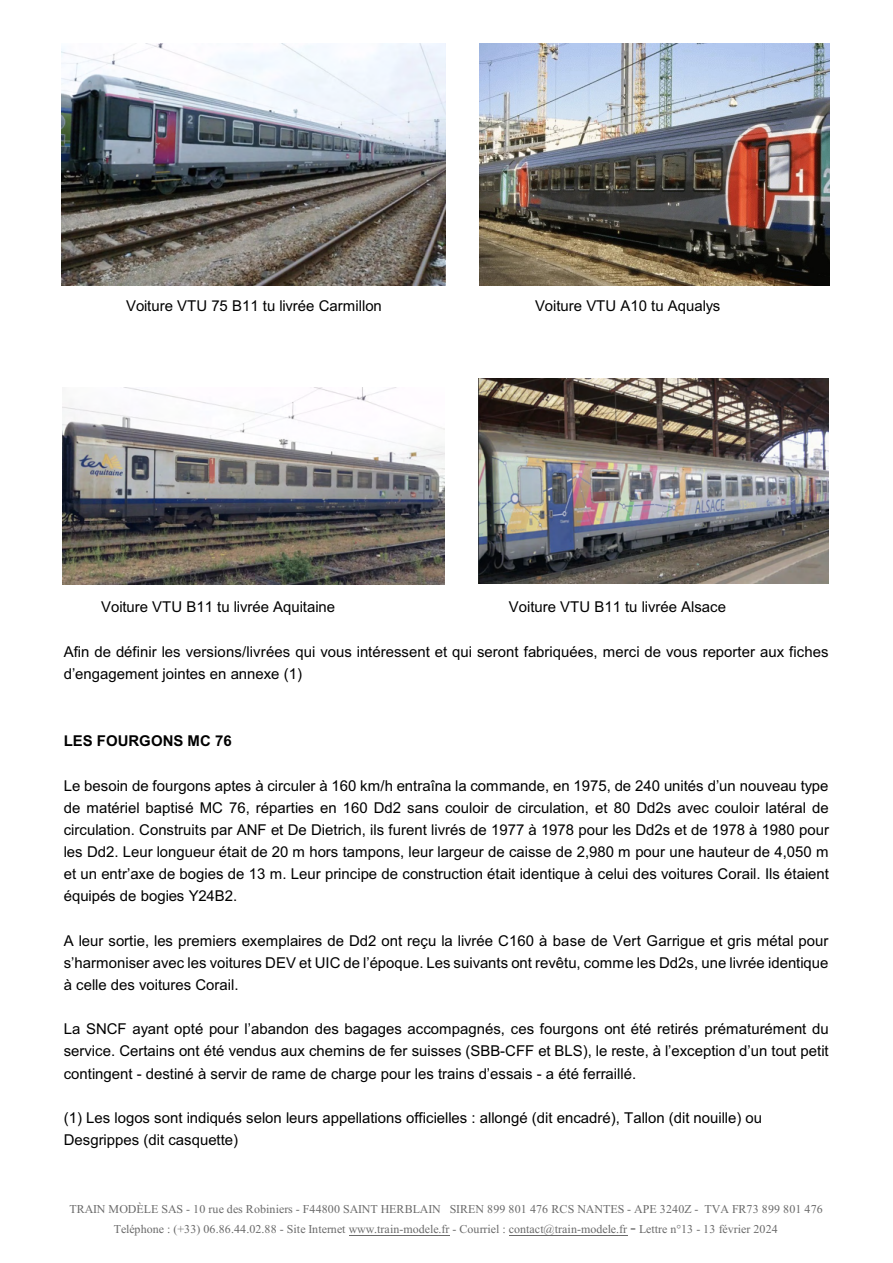
<style>
.page{position:relative;width:893px;height:1263px;background:#fff}
.page>*{position:absolute;margin:0;border:0;box-sizing:border-box;transform-origin:0 0}
.t1{font:15px/22.2px "Arial";color:#000;text-align:justify}
.t2{font:700 15px "Arial";color:#000}
.t3{font:12px/19.8px "Times New Roman";color:#6a6a6a;text-align:center}
.s1{font-size:18px}
</style>
<div class="page">
<img style="left:479px;top:43px;width:350px;height:243px">
<img style="left:62px;top:43px;width:384px;height:243px">
<img style="left:63px;top:387px;width:381px;height:197px">
<img style="left:478px;top:379px;width:350px;height:204px">
<hr style="left:349px;top:1235px;width:101px;height:1px;background:#6a6a6a">
<hr style="left:509px;top:1235px;width:119px;height:1px;background:#6a6a6a">
<p class="t1" style="left:126px;top:296px;width:257px">Voiture VTU 75 B11 tu livrée Carmillon</p>
<p class="t1" style="left:535px;top:296px;width:187px">Voiture VTU A10 tu Aqualys</p>
<p class="t1" style="left:101px;top:597px;width:236px">Voiture VTU B11 tu livrée Aquitaine</p>
<p class="t1" style="left:509px;top:597px;width:219px">Voiture VTU B11 tu livrée Alsace</p>
<p class="t1" style="left:64px;top:642px;width:766px">Afin de définir les versions/livrées qui vous intéressent et qui seront fabriquées, merci de vous reporter aux fiches d’engagement jointes en annexe (1)</p>
<p class="t2" style="left:64px;top:735px;width:170px">LES FOURGONS MC 76</p>
<p class="t1" style="left:64px;top:776px;width:767px">Le besoin de fourgons aptes à circuler à 160 km/h entraîna la commande, en 1975, de 240 unités d’un nouveau type de matériel baptisé MC 76, réparties en 160 Dd2 sans couloir de circulation, et 80 Dd2s avec couloir latéral de circulation. Construits par ANF et De Dietrich, ils furent livrés de 1977 à 1978 pour les Dd2s et de 1978 à 1980 pour les Dd2. Leur longueur était de 20 m hors tampons, leur largeur de caisse de 2,980 m pour une hauteur de 4,050 m et un entr’axe de bogies de 13 m. Leur principe de construction était identique à celui des voitures Corail. Ils étaient équipés de bogies Y24B2.</p>
<p class="t1" style="left:64px;top:931px;width:766px">A leur sortie, les premiers exemplaires de Dd2 ont reçu la livrée C160 à base de Vert Garrigue et gris métal pour s’harmoniser avec les voitures DEV et UIC de l’époque. Les suivants ont revêtu, comme les Dd2s, une livrée identique à celle des voitures Corail.</p>
<p class="t1" style="left:64px;top:1019px;width:766px">La SNCF ayant opté pour l’abandon des bagages accompagnés, ces fourgons ont été retirés prématurément du service. Certains ont été vendus aux chemins de fer suisses (SBB-CFF et BLS), le reste, à l’exception d’un tout petit contingent - destiné à servir de rame de charge pour les trains d’essais - a été ferraillé.</p>
<p class="t1" style="left:64px;top:1108px;width:700px">(1) Les logos sont indiqués selon leurs appellations officielles : allongé (dit encadré), Tallon (dit nouille) ou<br>Desgrippes (dit casquette)</p>
<p class="t3" style="left:69px;top:1200px;width:755px">TRAIN MODÈLE SAS - 10 rue des Robiniers - F44800 SAINT HERBLAIN SIREN 899 801 476 RCS NANTES - APE 3240Z - TVA FR73 899 801 476<br>Teléphone : (+33) 06.86.44.02.88 - Site Internet www.train-modele.fr - Courriel : contact@train-modele.fr <span class="s1">-</span> Lettre n°13 - 13 février 2024</p>
</div>
